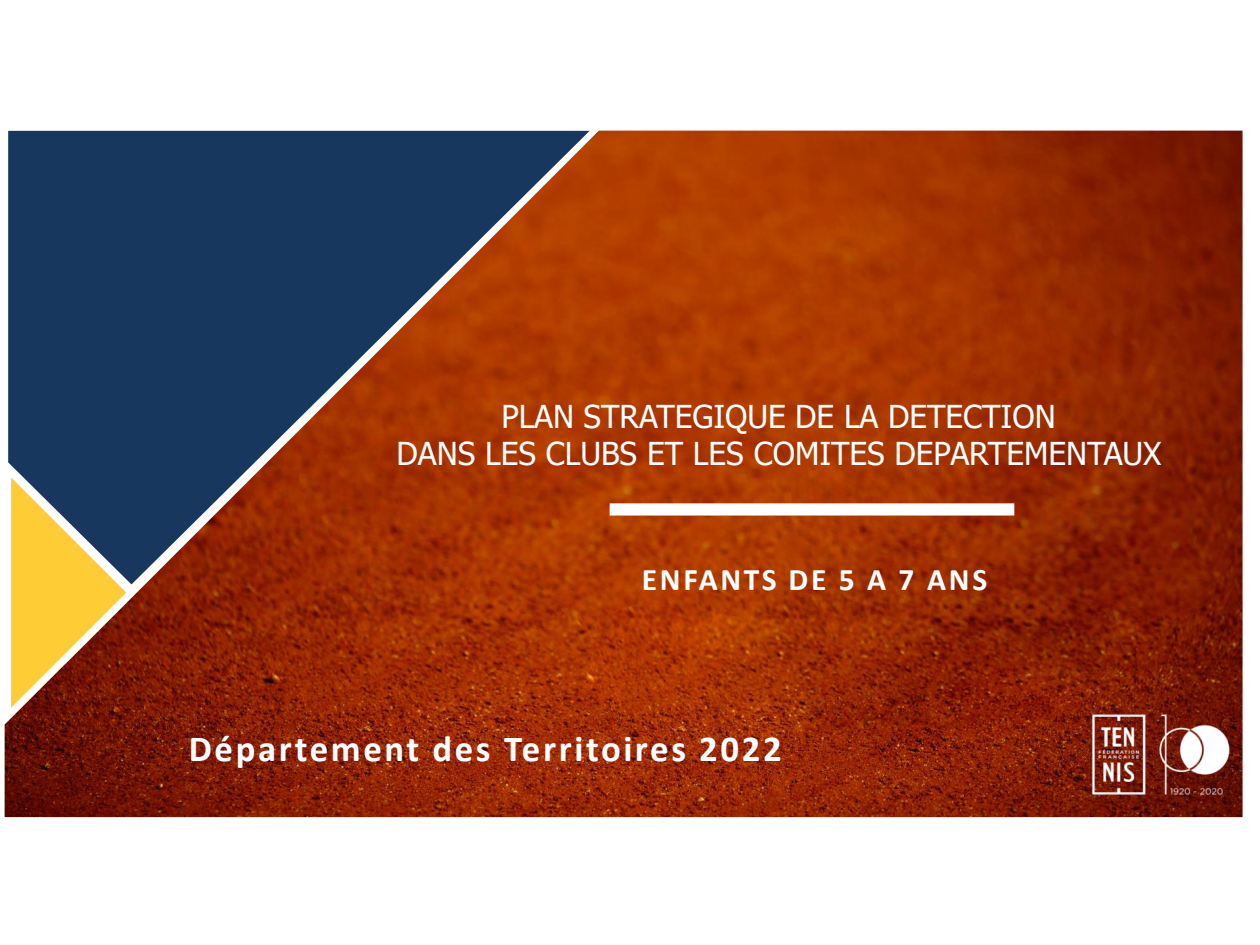
<style>
.page{position:relative;width:1260px;height:945px;background:#fff}
.page>*{position:absolute;margin:0;border:0;box-sizing:border-box;transform-origin:0 0}
.t1{font:700 36.75px "Calibri";letter-spacing:.07em;color:#fff}
.t2{font:31.5px/37.8px "Tahoma";color:#fff;text-align:center}
.t3{font:700 31.5px "Calibri";letter-spacing:.085em;color:#fff}
</style>
<div class="page">
<img style="left:5px;top:131px;width:1238px;height:686px">
<svg style="left:8px;top:131px;width:582px;height:453px;background:#543a3d"></svg>
<svg style="left:11px;top:477px;width:115px;height:231px;background:#b48e46"></svg>
<div style="left:610px;top:503px;width:404px;height:13px;background:#fff"></div>
<img style="left:1089px;top:707px;width:145px;height:95px">
<p class="t2" style="left:397px;top:399px;width:766px">PLAN STRATEGIQUE DE LA DETECTION<br>DANS LES CLUBS ET LES COMITES DEPARTEMENTAUX</p>
<p class="t3" style="left:642px;top:564px;width:347px">ENFANTS DE 5 A 7 ANS</p>
<p class="t1" style="left:189px;top:731px;width:595px">Département des Territoires 2022</p>
</div>
